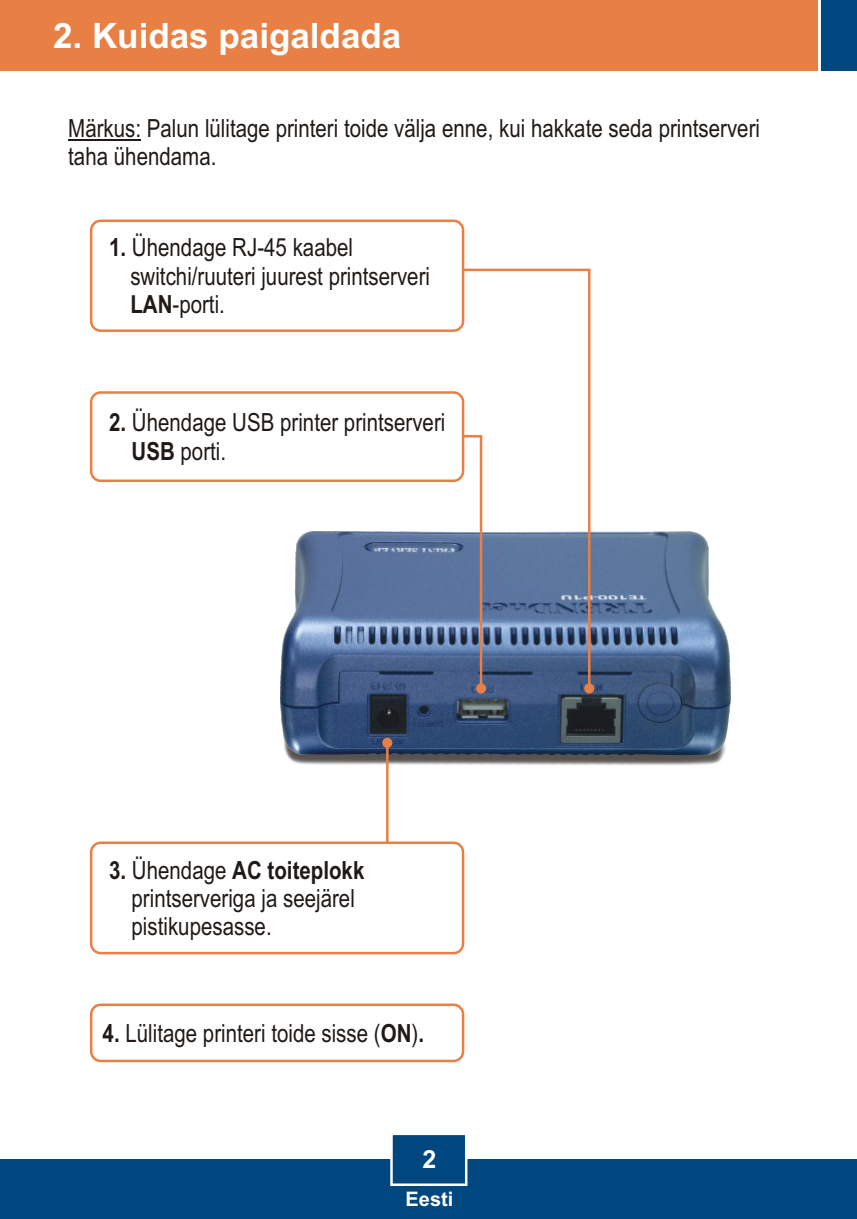
<style>
.page{position:relative;width:857px;height:1219px;background:#fff}
.page>*{position:absolute;margin:0;border:0;box-sizing:border-box;transform-origin:0 0}
.t1{font:700 35px "Arial";color:#fff}
.t2{font:25px/28.2px "Arial Narrow";color:#1f1a17}
.t3{font:700 25px "Arial";color:#fff}
.t4{font:700 20px "Arial";color:#fff}
.s1{font-weight:700}
</style>
<div class="page">
<img style="left:280px;top:531px;width:450px;height:235px">
<div style="left:0;top:1159px;width:857px;height:60px;background:#004780"></div>
<div style="left:0;top:0;width:818px;height:71px;background:#e88045"></div>
<div style="left:821px;top:0;width:36px;height:71px;background:#004780"></div>
<svg style="left:390px;top:1135px;width:78px;height:51px"></svg>
<hr style="left:68px;top:139px;width:73px;height:1px;background:#1f1a17">
<svg style="left:464px;top:269px;width:130px;height:424px"></svg>
<svg style="left:339px;top:430px;width:147px;height:263px"></svg>
<div style="left:90px;top:219px;width:374px;height:113px;background:#fff;border:3px solid #e88045;border-radius:9px"></div>
<div style="left:90px;top:391px;width:374px;height:91px;background:#fff;border:3px solid #e88045;border-radius:9px"></div>
<svg style="left:382px;top:738px;width:10px;height:103px"></svg>
<div style="left:90px;top:841px;width:374px;height:113px;background:#fff;border:3px solid #e88045;border-radius:9px"></div>
<div style="left:90px;top:1003px;width:374px;height:59px;background:#fff;border:3px solid #e88045;border-radius:9px"></div>
<h1 class="t1" style="left:53px;top:22px;width:350px">2. Kuidas paigaldada</h1>
<p class="t2" style="left:68px;top:116px;width:693px">Märkus: Palun lülitage printeri toide välja enne, kui hakkate seda printserveri taha ühendama.</p>
<p class="t2" style="left:130px;top:236px;width:301px;text-indent:-21px"><span class="s1">1.</span> Ühendage RJ-45 kaabel switchi/ruuteri juurest printserveri<br><span class="s1">LAN</span>-porti.</p>
<p class="t2" style="left:132px;top:411px;width:315px;text-indent:-22px"><span class="s1">2.</span> Ühendage USB printer printserveri<br><span class="s1">USB</span> porti.</p>
<p class="t2" style="left:132px;top:858px;width:234px;text-indent:-22px"><span class="s1">3.</span> Ühendage <span class="s1">AC toiteplokk </span>printserveriga ja seejärel pistikupesasse.</p>
<p class="t2" style="left:103px;top:1021px;width:323px"><span class="s1">4.</span> Lülitage printeri toide sisse (<span class="s1">ON</span>)<span class="s1">.</span></p>
<p class="t3" style="left:422px;top:1149px;width:15px">2</p>
<p class="t4" style="left:406px;top:1191px;width:49px">Eesti</p>
</div>
